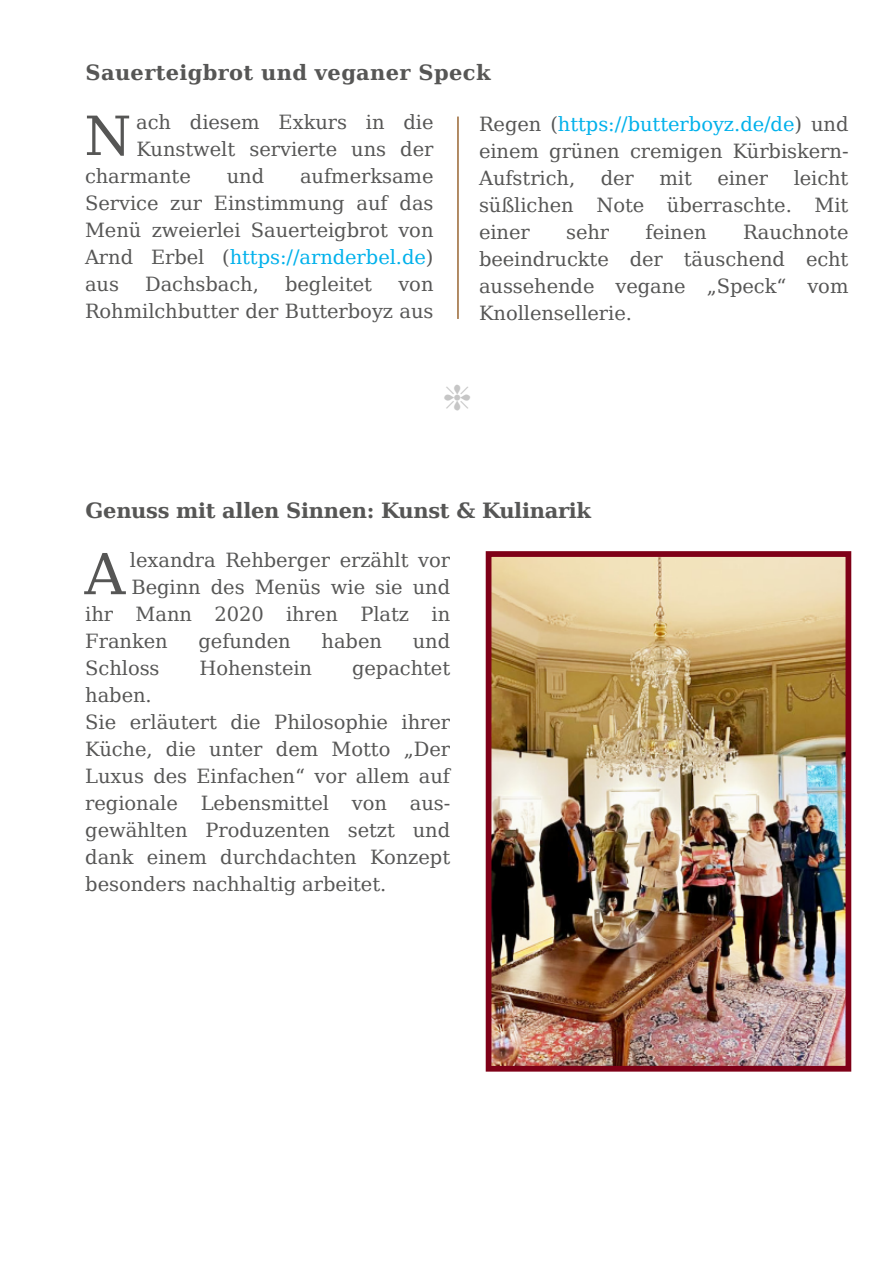
<style>
.page{position:relative;width:893px;height:1263px;background:#fff}
.page>*{position:absolute;margin:0;border:0;box-sizing:border-box;transform-origin:0 0}
.t1{font:56.55px "DejaVu Serif";color:#565655}
.t2{font:54px "DejaVu Serif";color:#565655}
.t3{font:36px "D050000 L";color:#c6c6c6}
.t4{font:700 21px "DejaVu Serif";letter-spacing:-.01em;color:#565655}
.t5{font:700 21px "DejaVu Serif";letter-spacing:.015em;color:#565655}
.t6{font:19.5px/27px "DejaVu Serif";letter-spacing:-.005em;color:#565655;text-align:justify}
.s1{color:#00b1eb}
</style>
<div class="page">
<hr style="left:457px;top:117px;width:2px;height:202px;background:#963">
<img style="left:493px;top:558px;width:351px;height:506px">
<div style="left:486px;top:551px;width:365px;height:520px;border:6px solid #7f0017"></div>
<p class="t5" style="left:86px;top:61px;width:406px">Sauerteigbrot und veganer Speck</p>
<h2 class="t2" style="left:84px;top:105px;width:49px">N</h2>
<p class="t6" style="left:136px;top:108px;width:299px">ach diesem Exkurs in die</p>
<p class="t6" style="left:479px;top:111px;width:371px">Regen (<span class="s1">https://butterboyz.de/de</span>) und einem grünen cremigen Kürbiskern-Aufstrich,</p>
<p class="t6" style="left:137px;top:135px;width:298px">Kunstwelt servierte uns der</p>
<p class="t6" style="left:85px;top:162px;width:107px">charmante</p>
<p class="t6" style="left:227px;top:162px;width:39px">und</p>
<p class="t6" style="left:85px;top:162px;width:350px;text-indent:215px">aufmerksame Service zur Einstimmung auf das Menü zweierlei Sauerteigbrot von Arnd Erbel (<span class="s1">https://arnderbel.de</span>) aus</p>
<p class="t6" style="left:479px;top:165px;width:371px;text-indent:315px">leicht süßlichen Note überraschte. Mit einer</p>
<p class="t6" style="left:601px;top:165px;width:35px">der</p>
<p class="t6" style="left:659px;top:165px;width:34px">mit</p>
<p class="t6" style="left:717px;top:165px;width:52px">einer</p>
<p class="t6" style="left:479px;top:219px;width:371px;text-indent:264px">Rauchnote beeindruckte der täuschend echt aussehende vegane „Speck“ vom Knollensellerie.</p>
<p class="t6" style="left:566px;top:219px;width:45px">sehr</p>
<p class="t6" style="left:646px;top:219px;width:63px">feinen</p>
<p class="t6" style="left:145px;top:270px;width:115px">Dachsbach,</p>
<p class="t6" style="left:285px;top:270px;width:89px">begleitet</p>
<p class="t6" style="left:85px;top:270px;width:350px;text-align:right">von<br>Rohmilchbutter der Butterboyz aus</p>
<h3 class="t3" style="left:443px;top:372px;width:30px">h</h3>
<p class="t4" style="left:86px;top:498px;width:507px">Genuss mit allen Sinnen: Kunst &amp; Kulinarik</p>
<h1 class="t1" style="left:84px;top:542px;width:42px">A</h1>
<p class="t6" style="left:130px;top:547px;width:322px">lexandra Rehberger erzählt vor</p>
<p class="t6" style="left:132px;top:574px;width:320px">Beginn des Menüs wie sie und</p>
<p class="t6" style="left:85px;top:601px;width:366px">ihr Mann 2020 ihren Platz in</p>
<p class="t6" style="left:85px;top:628px;width:84px">Franken</p>
<p class="t6" style="left:198px;top:628px;width:94px">gefunden</p>
<p class="t6" style="left:322px;top:628px;width:62px">haben</p>
<p class="t6" style="left:413px;top:628px;width:39px">und</p>
<p class="t6" style="left:85px;top:655px;width:76px">Schloss</p>
<p class="t6" style="left:199px;top:655px;width:114px">Hohenstein</p>
<p class="t6" style="left:352px;top:655px;width:100px">gepachtet</p>
<p class="t6" style="left:85px;top:682px;width:366px;text-align:left">haben.<br>Sie erläutert die Philosophie ihrer<br>Küche, die unter dem Motto „Der<br>Luxus des Einfachen“ vor allem auf regionale Lebensmittel von aus&shy;gewählten Produzenten setzt und dank einem durchdachten Konzept besonders nachhaltig arbeitet.</p>
</div>
